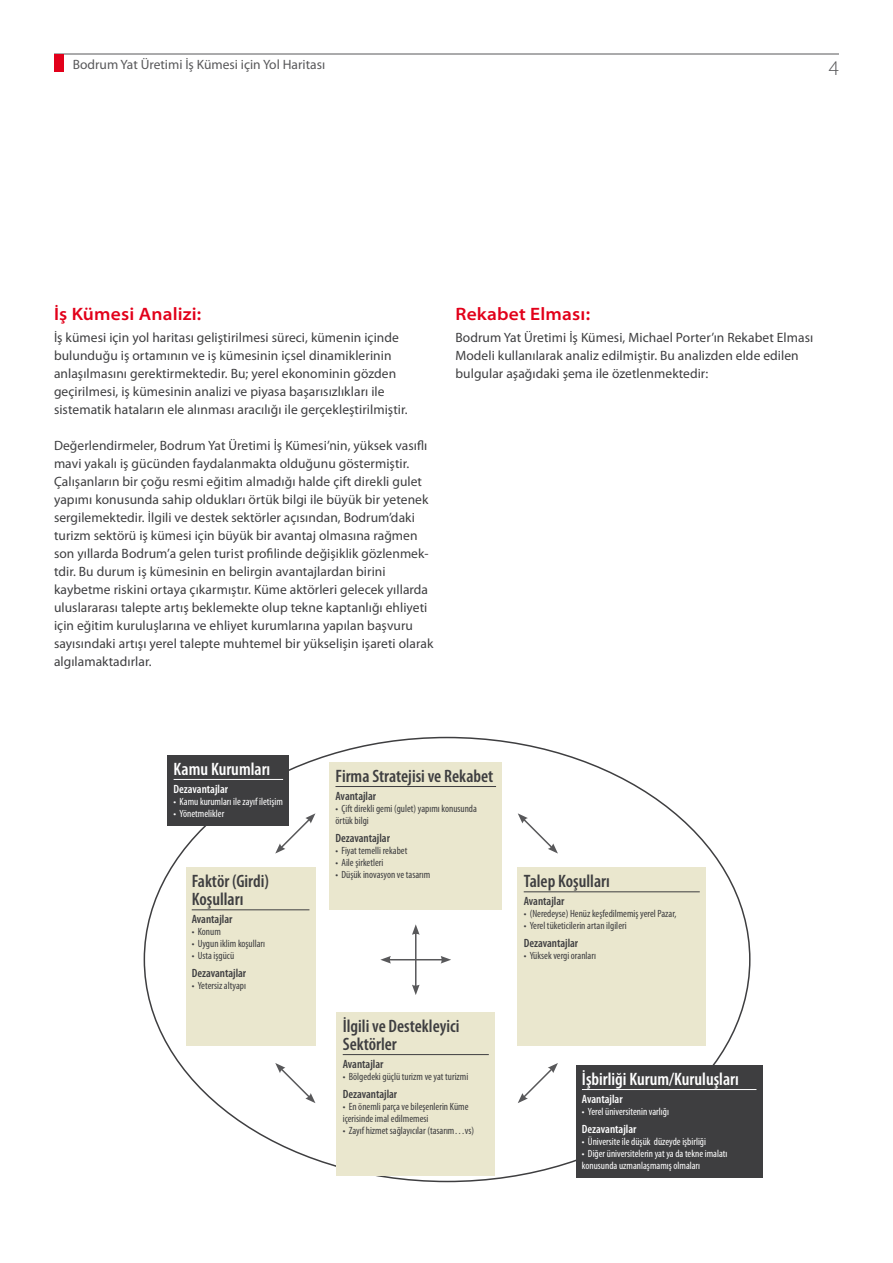
<style>
.page{position:relative;width:893px;height:1263px;background:#fff}
.page>*{position:absolute;margin:0;border:0;box-sizing:border-box;transform-origin:0 0}
.t1{font:300 21px "Myriad Pro";color:#58585a}
.t2{font:600 condensed 18px/18px "Myriad Pro";color:#3e3e40}
.t3{font:600 condensed 18px "Myriad Pro";color:#fff}
.t4{font:600 semi-expanded 18px "Myriad Pro";letter-spacing:.01em;color:#e2001a}
.t5{font:13.5px/18px "Myriad Pro";letter-spacing:.005em;color:#3e3e40}
.t6{font:13.5px "Myriad Pro";color:#58585a}
.t7{font:600 condensed 12px "Myriad Pro";color:#3e3e40}
.t8{font:600 condensed 12px "Myriad Pro";color:#fff}
.t9{font:condensed 10.5px/12px "Myriad Pro";color:#3e3e40}
.t10{font:condensed 10.5px/12px "Myriad Pro";color:#fff}
</style>
<div class="page">
<hr style="left:389px;top:959px;width:54px;height:1px;background:#58585a">
<svg style="left:380px;top:956px;width:11px;height:7px"></svg>
<svg style="left:441px;top:956px;width:10px;height:7px"></svg>
<hr style="left:415px;top:932px;width:1px;height:55px;background:#58585a">
<svg style="left:412px;top:985px;width:8px;height:10px"></svg>
<svg style="left:412px;top:924px;width:8px;height:11px"></svg>
<div style="left:329px;top:762px;width:173px;height:147px;background:#eae7ce"></div>
<hr style="left:335px;top:786px;width:161px;height:1px;background:#3e3e40">
<div style="left:337px;top:1012px;width:158px;height:164px;background:#eae7ce"></div>
<hr style="left:343px;top:1054px;width:146px;height:1px;background:#3e3e40">
<div style="left:518px;top:867px;width:188px;height:179px;background:#eae7ce"></div>
<hr style="left:524px;top:891px;width:176px;height:1px;background:#3e3e40">
<div style="left:186px;top:867px;width:129px;height:179px;background:#eae7ce"></div>
<hr style="left:192px;top:909px;width:117px;height:1px;background:#3e3e40">
<svg style="left:275px;top:813px;width:40px;height:40px"></svg>
<svg style="left:518px;top:813px;width:40px;height:40px"></svg>
<svg style="left:275px;top:1063px;width:40px;height:40px"></svg>
<svg style="left:518px;top:1063px;width:40px;height:40px"></svg>
<div style="left:168px;top:755px;width:121px;height:71px;background:#3e3e40"></div>
<hr style="left:174px;top:779px;width:109px;height:1px;background:#fff">
<div style="left:576px;top:1065px;width:186px;height:113px;background:#3e3e40"></div>
<hr style="left:582px;top:1089px;width:174px;height:1px;background:#fff">
<hr style="left:54px;top:54px;width:785px;height:1px;background:#58585a">
<div style="left:54px;top:54px;width:9px;height:18px;background:#e2001a"></div>
<p class="t6" style="left:73px;top:56px;width:254px">Bodrum Yat Üretimi İş Kümesi için Yol Haritası</p>
<h1 class="t1" style="left:829px;top:56px;width:12px">4</h1>
<h2 class="t4" style="left:54px;top:303px;width:149px">İş Kümesi Analizi:</h2>
<p class="t5" style="left:54px;top:328px;width:355px">İş kümesi için yol haritası geliştirilmesi süreci, kümenin içinde bulunduğu iş ortamının ve iş kümesinin içsel dinamiklerinin anlaşılmasını gerektirmektedir. Bu; yerel ekonominin gözden geçirilmesi, iş kümesinin analizi ve piyasa başarısızlıkları ile sistematik hataların ele alınması aracılığı ile gerçekleştirilmiştir.</p>
<p class="t5" style="left:54px;top:436px;width:381px">Değerlendirmeler, Bodrum Yat Üretimi İş Kümesi’nin, yüksek vasıflı mavi yakalı iş gücünden faydalanmakta olduğunu göstermiştir.<br>Çalışanların bir çoğu resmi eğitim almadığı halde çift direkli gulet yapımı konusunda sahip oldukları örtük bilgi ile büyük bir yetenek sergilemektedir. İlgili ve destek sektörler açısından, Bodrum’daki turizm sektörü iş kümesi için büyük bir avantaj olmasına rağmen son yıllarda Bodrum’a gelen turist profilinde değişiklik gözlenmek&shy;tdir. Bu durum iş kümesinin en belirgin avantajlardan birini kaybetme riskini ortaya çıkarmıştır. Küme aktörleri gelecek yıllarda uluslararası talepte artış beklemekte olup tekne kaptanlığı ehliyeti için eğitim kuruluşlarına ve ehliyet kurumlarına yapılan başvuru sayısındaki artışı yerel talepte muhtemel bir yükselişin işareti olarak algılamaktadırlar.</p>
<h2 class="t4" style="left:455px;top:303px;width:136px">Rekabet Elması:</h2>
<p class="t5" style="left:455px;top:328px;width:359px">Bodrum Yat Üretimi İş Kümesi, Michael Porter’ın Rekabet Elması<br>Modeli kullanılarak analiz edilmiştir. Bu analizden elde edilen bulgular aşağıdaki şema ile özetlenmektedir:</p>
<h2 class="t3" style="left:174px;top:759px;width:98px">Kamu Kurumları</h2>
<p class="t8" style="left:174px;top:782px;width:56px">Dezavantajlar</p>
<p class="t10" style="left:174px;top:795px;width:111px">• Kamu kurumları ile zayıf iletişim</p>
<p class="t10" style="left:174px;top:807px;width:52px">• Yönetmelikler</p>
<h2 class="t2" style="left:192px;top:872px;width:79px">Faktör (Girdi)<br>Koşulları</h2>
<p class="t7" style="left:192px;top:912px;width:42px">Avantajlar</p>
<p class="t9" style="left:192px;top:925px;width:31px">• Konum</p>
<p class="t9" style="left:192px;top:937px;width:75px">• Uygun iklim koşulları</p>
<p class="t9" style="left:192px;top:949px;width:44px">• Usta işgücü</p>
<p class="t7" style="left:192px;top:966px;width:56px">Dezavantajlar</p>
<p class="t9" style="left:192px;top:979px;width:56px">• Yetersiz altyapı</p>
<h2 class="t2" style="left:335px;top:767px;width:159px">Firma Stratejisi ve Rekabet</h2>
<p class="t7" style="left:335px;top:789px;width:42px">Avantajlar</p>
<p class="t9" style="left:335px;top:802px;width:143px">• Çift direkli gemi (gulet) yapımı konusunda örtük bilgi</p>
<p class="t7" style="left:335px;top:831px;width:56px">Dezavantajlar</p>
<p class="t9" style="left:335px;top:844px;width:73px">• Fiyat temelli rekabet</p>
<p class="t9" style="left:335px;top:856px;width:49px">• Aile şirketleri</p>
<p class="t9" style="left:335px;top:868px;width:96px">• Düşük inovasyon ve tasarım</p>
<h2 class="t2" style="left:343px;top:1017px;width:118px">İlgili ve Destekleyici<br>Sektörler</h2>
<p class="t7" style="left:343px;top:1057px;width:42px">Avantajlar</p>
<p class="t9" style="left:343px;top:1070px;width:127px">• Bölgedeki güçlü turizm ve yat turizmi</p>
<p class="t7" style="left:343px;top:1087px;width:56px">Dezavantajlar</p>
<p class="t9" style="left:343px;top:1100px;width:127px">• En önemli parça ve bileşenlerin Küme içerisinde imal edilmemesi</p>
<p class="t9" style="left:343px;top:1124px;width:133px">• Zayıf hizmet sağlayıcılar (tasarım…vs)</p>
<h2 class="t2" style="left:524px;top:872px;width:88px">Talep Koşulları</h2>
<p class="t7" style="left:524px;top:894px;width:42px">Avantajlar</p>
<p class="t9" style="left:524px;top:907px;width:154px">• (Neredeyse) Henüz keşfedilmemiş yerel Pazar,</p>
<p class="t9" style="left:524px;top:919px;width:104px">• Yerel tüketicilerin artan ilgileri</p>
<p class="t7" style="left:524px;top:936px;width:56px">Dezavantajlar</p>
<p class="t9" style="left:524px;top:949px;width:74px">• Yüksek vergi oranları</p>
<h2 class="t3" style="left:582px;top:1069px;width:158px">İşbirliği Kurum/Kuruluşları</h2>
<p class="t8" style="left:582px;top:1092px;width:42px">Avantajlar</p>
<p class="t10" style="left:582px;top:1105px;width:89px">• Yerel üniversitenin varlığı</p>
<p class="t8" style="left:582px;top:1122px;width:56px">Dezavantajlar</p>
<p class="t10" style="left:582px;top:1135px;width:126px">• Üniversite ile düşük düzeyde işbirliği</p>
<p class="t10" style="left:582px;top:1147px;width:147px">• Diğer üniversitelerin yat ya da tekne imalatı konusunda uzmanlaşmamış olmaları</p>
</div>
